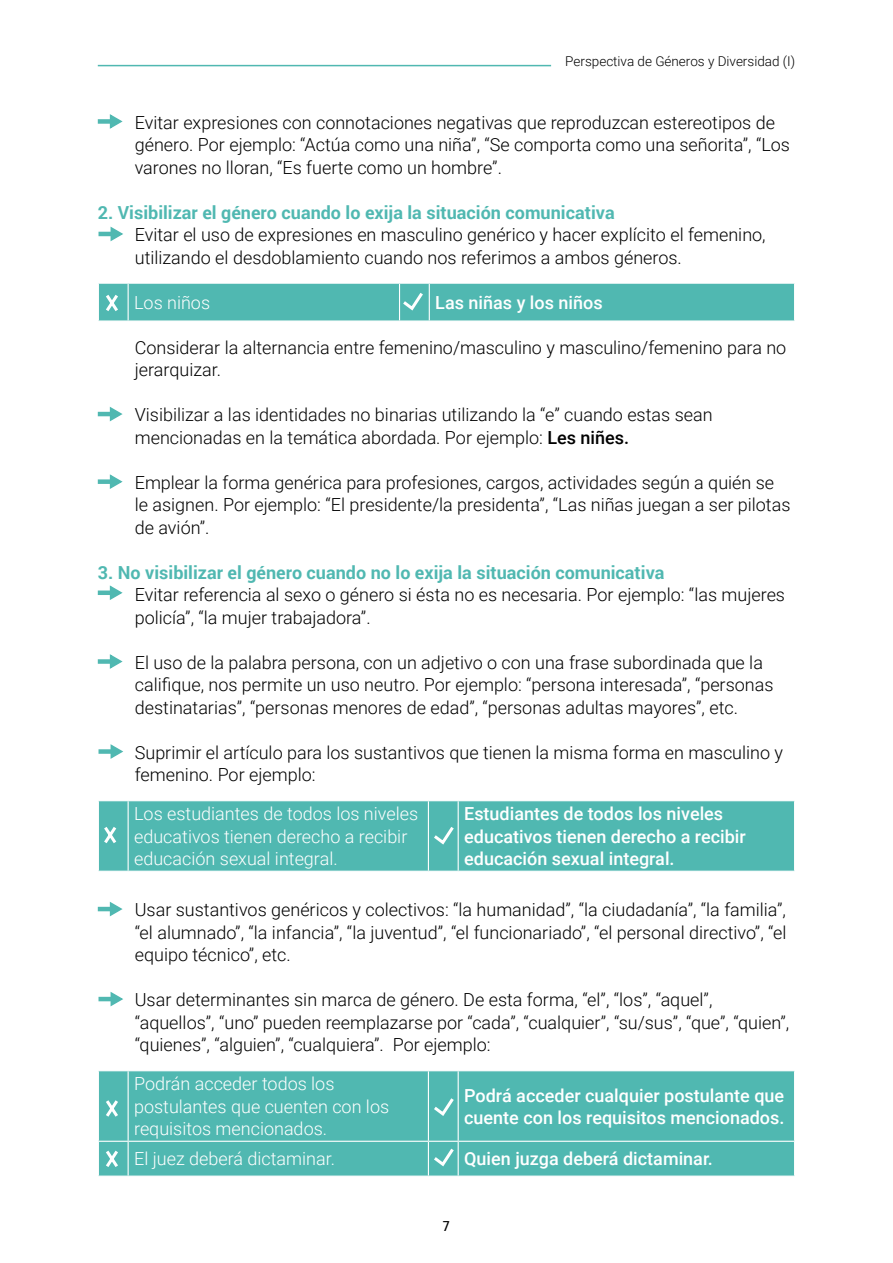
<style>
.page{position:relative;width:893px;height:1263px;background:#fff}
.page>*{position:absolute;margin:0;border:0;box-sizing:border-box;transform-origin:0 0}
.t1{font:300 18px/22.5px "Roboto";color:#000}
.t2{font:500 18px/22.5px "Roboto";color:#fff}
.t3{font:300 18px/22.5px "Roboto";color:#fff}
.t4{font:700 18px "Roboto";color:#50b8b1}
.t5{font:300 13.5px "Roboto";color:#000}
.t6{font:500 13.5px "Encode Sans";color:#000}
.s1{font-weight:500}
</style>
<div class="page">
<hr style="left:98px;top:65px;width:453px;height:1px;background:#50b8b1">
<div style="left:99px;top:801px;width:695px;height:70px;background:#50b8b1"></div>
<hr style="left:128px;top:801px;width:1px;height:70px;background:#fff">
<hr style="left:428px;top:801px;width:1px;height:70px;background:#fff">
<hr style="left:458px;top:801px;width:1px;height:70px;background:#fff">
<div style="left:99px;top:1071px;width:695px;height:104px;background:#50b8b1"></div>
<hr style="left:128px;top:1071px;width:1px;height:70px;background:#fff">
<hr style="left:428px;top:1071px;width:1px;height:70px;background:#fff">
<hr style="left:458px;top:1071px;width:1px;height:70px;background:#fff">
<hr style="left:98px;top:1141px;width:30px;height:1px;background:#fff">
<hr style="left:128px;top:1141px;width:300px;height:1px;background:#fff">
<hr style="left:128px;top:1142px;width:1px;height:33px;background:#fff">
<hr style="left:428px;top:1141px;width:30px;height:1px;background:#fff">
<hr style="left:428px;top:1142px;width:1px;height:33px;background:#fff">
<hr style="left:458px;top:1141px;width:337px;height:1px;background:#fff">
<hr style="left:458px;top:1142px;width:1px;height:33px;background:#fff">
<svg style="left:98px;top:283px;width:697px;height:38px;background:#58bbb4"></svg>
<hr style="left:98px;top:412px;width:14px;height:4px;background:#50b8b1">
<svg style="left:109px;top:407px;width:14px;height:15px"></svg>
<hr style="left:99px;top:232px;width:14px;height:4px;background:#50b8b1">
<svg style="left:109px;top:226px;width:14px;height:16px"></svg>
<div style="left:98px;top:119px;width:14px;height:5px;background:#50b8b1"></div>
<svg style="left:109px;top:114px;width:14px;height:15px"></svg>
<div style="left:98px;top:479px;width:14px;height:5px;background:#50b8b1"></div>
<svg style="left:109px;top:474px;width:14px;height:15px"></svg>
<div style="left:98px;top:590px;width:14px;height:5px;background:#50b8b1"></div>
<svg style="left:109px;top:585px;width:14px;height:15px"></svg>
<svg style="left:101px;top:823px;width:18px;height:23px"></svg>
<svg style="left:431px;top:823px;width:26px;height:24px"></svg>
<hr style="left:98px;top:907px;width:14px;height:4px;background:#50b8b1">
<svg style="left:109px;top:902px;width:14px;height:15px"></svg>
<hr style="left:99px;top:997px;width:14px;height:4px;background:#50b8b1">
<svg style="left:109px;top:991px;width:14px;height:16px"></svg>
<svg style="left:103px;top:1097px;width:18px;height:23px"></svg>
<svg style="left:431px;top:1095px;width:26px;height:23px"></svg>
<svg style="left:103px;top:1147px;width:18px;height:23px"></svg>
<svg style="left:431px;top:1145px;width:26px;height:23px"></svg>
<div style="left:98px;top:659px;width:14px;height:5px;background:#50b8b1"></div>
<svg style="left:109px;top:654px;width:14px;height:15px"></svg>
<div style="left:99px;top:749px;width:14px;height:5px;background:#50b8b1"></div>
<svg style="left:109px;top:744px;width:14px;height:15px"></svg>
<p class="t5" style="left:565px;top:52px;width:231px">Perspectiva de Géneros y Diversidad (I)</p>
<p class="t1" style="left:135px;top:110px;width:657px">Evitar expresiones con connotaciones negativas que reproduzcan estereotipos de género. Por ejemplo: “Actúa como una niña”, “Se comporta como una señorita”, “Los varones no lloran, “Es fuerte como un hombre”.</p>
<p class="t4" style="left:98px;top:200px;width:518px">2. Visibilizar el género cuando lo exija la situación comunicativa</p>
<p class="t1" style="left:135px;top:223px;width:632px">Evitar el uso de expresiones en masculino genérico y hacer explícito el femenino, utilizando el desdoblamiento cuando nos referimos a ambos géneros.</p>
<p class="t3" style="left:134px;top:290px;width:78px">Los niños</p>
<p class="t2" style="left:435px;top:290px;width:169px">Las niñas y los niños</p>
<p class="t1" style="left:135px;top:335px;width:653px">Considerar la alternancia entre femenino/masculino y masculino/femenino para no jerarquizar.</p>
<p class="t1" style="left:135px;top:403px;width:579px">Visibilizar a las identidades no binarias utilizando la “e” cuando estas sean mencionadas en la temática abordada. Por ejemplo: <span class="s1">Les niñes.</span></p>
<p class="t1" style="left:135px;top:470px;width:657px">Emplear la forma genérica para profesiones, cargos, actividades según a quién se le asignen. Por ejemplo: “El presidente/la presidenta”, “Las niñas juegan a ser pilotas de avión”.</p>
<p class="t4" style="left:98px;top:560px;width:568px">3. No visibilizar el género cuando no lo exija la situación comunicativa</p>
<p class="t1" style="left:135px;top:583px;width:652px">Evitar referencia al sexo o género si ésta no es necesaria. Por ejemplo: “las mujeres policía”, “la mujer trabajadora”.</p>
<p class="t1" style="left:135px;top:650px;width:640px">El uso de la palabra persona, con un adjetivo o con una frase subordinada que la califique, nos permite un uso neutro. Por ejemplo: “persona interesada”, “personas destinatarias”, “personas menores de edad”, “personas adultas mayores”, etc.</p>
<p class="t1" style="left:135px;top:740px;width:650px">Suprimir el artículo para los sustantivos que tienen la misma forma en masculino y femenino. Por ejemplo:</p>
<p class="t3" style="left:134px;top:802px;width:286px">Los estudiantes de todos los niveles educativos tienen derecho a recibir educación sexual integral.</p>
<p class="t2" style="left:464px;top:802px;width:283px">Estudiantes de todos los niveles educativos tienen derecho a recibir educación sexual integral.</p>
<p class="t1" style="left:135px;top:898px;width:653px;text-align:justify">Usar sustantivos genéricos y colectivos: “la humanidad”, “la ciudadanía”, “la familia”, “el alumnado”, “la infancia”, “la juventud”, “el funcionariado”, “el personal directivo”, “el equipo técnico”, etc.</p>
<p class="t1" style="left:135px;top:988px;width:656px">Usar determinantes sin marca de género. De esta forma, “el”, “los”, “aquel”, “aquellos”, “uno” pueden reemplazarse por “cada”, “cualquier”, “su/sus”, “que”, “quien”, “quienes”, “alguien”, “cualquiera”. Por ejemplo:</p>
<p class="t3" style="left:134px;top:1072px;width:257px">Podrán acceder todos los postulantes que cuenten con los requisitos mencionados.</p>
<p class="t2" style="left:464px;top:1083px;width:322px">Podrá acceder cualquier postulante que cuente con los requisitos mencionados.</p>
<p class="t3" style="left:134px;top:1147px;width:202px">El juez deberá dictaminar.</p>
<p class="t2" style="left:464px;top:1147px;width:250px">Quien juzga deberá dictaminar.</p>
<p class="t6" style="left:443px;top:1217px;width:8px">7</p>
</div>
